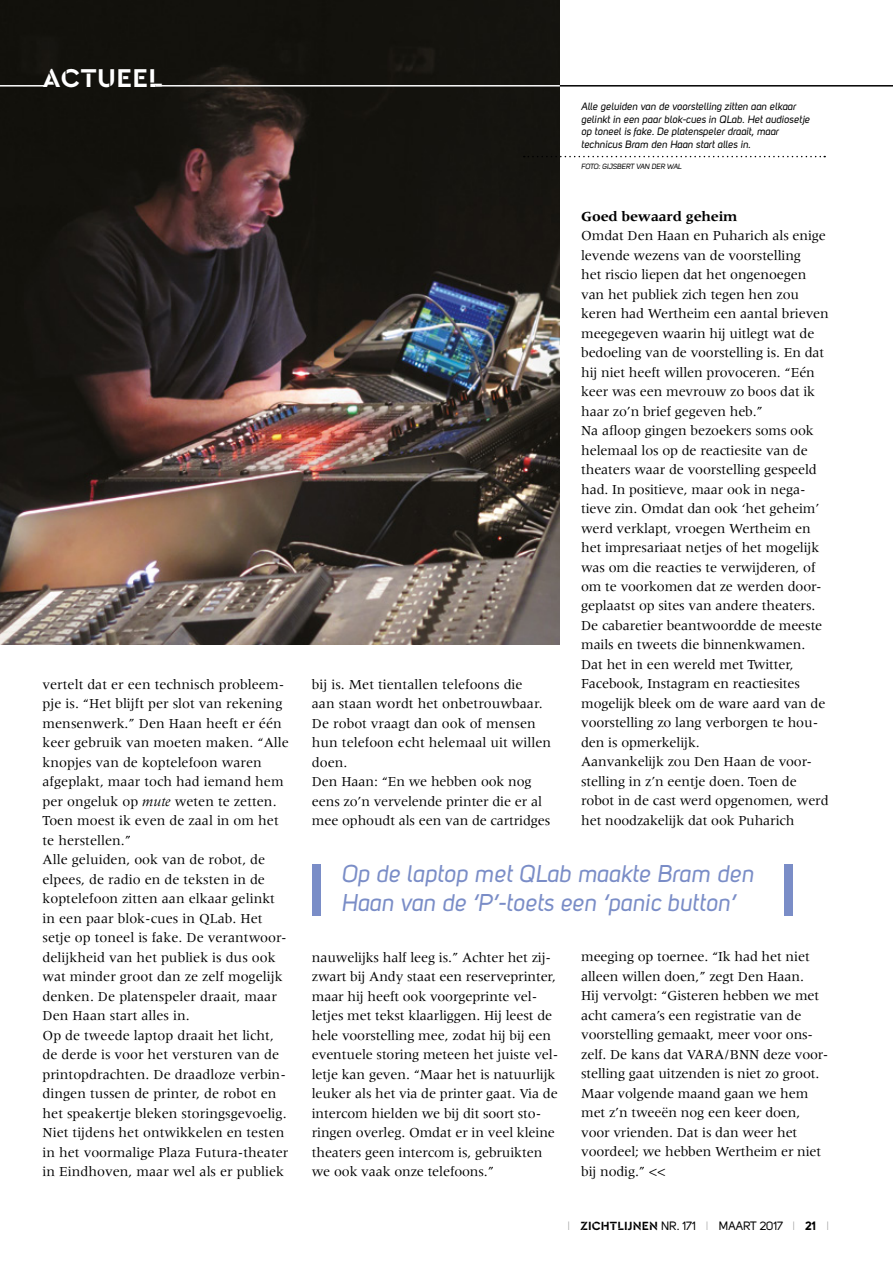
<style>
.page{position:relative;width:893px;height:1263px;background:#fff}
.page>*{position:absolute;margin:0;border:0;box-sizing:border-box;transform-origin:0 0}
.t1{font:700 27px "Cera Stencil PRO";letter-spacing:.02em;color:#fff}
.t2{font:24px/28.5px "Uni Sans Regular Italic";color:#7a8dc7}
.t3{font:14.25px/19.5px "Meridien";letter-spacing:-.01em;color:#000}
.t4{font:700 14.25px "Meridien";letter-spacing:-.01em;color:#000}
.t5{font:12px "Uni Sans Regular";letter-spacing:-.005em;color:#000}
.t6{font:10.5px/12.6px "Uni Sans Regular Italic";color:#000}
.t7{font:7.5px "Uni Sans Regular Italic";letter-spacing:-.03em;color:#000}
.s1{font-style:italic}
.s2{font-family:"Uni Sans Light";color:#878787}
.s3{font-family:"Cera Stencil PRO";font-weight:700;font-size:12.45px}
.s4{font-family:"Uni Sans Bold"}
</style>
<div class="page">
<img style="left:0;top:0;width:560px;height:644px">
<hr style="left:0;top:85px;width:46px;height:2px;background:#fff">
<hr style="left:155px;top:85px;width:738px;height:2px;background:#000">
<hr style="left:155px;top:85px;width:405px;height:2px;background:#fff">
<svg style="left:524px;top:156px;width:301px;height:1px"></svg>
<div style="left:312px;top:864px;width:8px;height:52px;background:#7a8dc7"></div>
<div style="left:784px;top:864px;width:9px;height:52px;background:#7a8dc7"></div>
<h1 class="t1" style="left:43px;top:60px;width:121px">ACTUEEL</h1>
<p class="t6" style="left:581px;top:100px;width:230px">Alle geluiden van de voorstelling zitten aan elkaar gelinkt in een paar blok-cues in QLab. Het audiosetje op toneel is fake. De platenspeler draait, maar technicus Bram den Haan start alles in.</p>
<p class="t7" style="left:581px;top:162px;width:102px">FOTO: GIJSBERT VAN DER WAL</p>
<p class="t4" style="left:581px;top:208px;width:158px">Goed bewaard geheim</p>
<p class="t3" style="left:581px;top:226px;width:249px">Omdat Den Haan en Puharich als enige levende wezens van de voorstelling<br>het riscio liepen dat het ongenoegen van het publiek zich tegen hen zou keren had Wertheim een aantal brieven meegegeven waarin hij uitlegt wat de bedoeling van de voorstelling is. En dat hij niet heeft willen provoceren. “Eén keer was een mevrouw zo boos dat ik haar zo’n brief gegeven heb.”<br>Na afloop gingen bezoekers soms ook helemaal los op de reactiesite van de theaters waar de voorstelling gespeeld had. In positieve, maar ook in nega&shy;tieve zin. Omdat dan ook ‘het geheim’ werd verklapt, vroegen Wertheim en het impresariaat netjes of het mogelijk was om die reacties te verwijderen, of om te voorkomen dat ze werden door&shy;geplaatst op sites van andere theaters.<br>De cabaretier beantwoordde de meeste mails en tweets die binnenkwamen.<br>Dat het in een wereld met Twitter, Facebook, Instagram en reactiesites mogelijk bleek om de ware aard van de voorstelling zo lang verborgen te hou&shy;den is opmerkelijk.<br>Aanvankelijk zou Den Haan de voor&shy;stelling in z’n eentje doen. Toen de robot in de cast werd opgenomen, werd het noodzakelijk dat ook Puharich</p>
<p class="t3" style="left:43px;top:674px;width:248px">vertelt dat er een technisch probleem&shy;pje is. “Het blijft per slot van rekening mensenwerk.” Den Haan heeft er één keer gebruik van moeten maken. “Alle knopjes van de koptelefoon waren afgeplakt, maar toch had iemand hem per ongeluk op <span class="s1">mute</span> weten te zetten.<br>Toen moest ik even de zaal in om het te herstellen.”<br>Alle geluiden, ook van de robot, de elpees, de radio en de teksten in de koptelefoon zitten aan elkaar gelinkt in een paar blok-cues in QLab. Het setje op toneel is fake. De verantwoor&shy;delijkheid van het publiek is dus ook wat minder groot dan ze zelf mogelijk denken. De platenspeler draait, maar Den Haan start alles in.<br>Op de tweede laptop draait het licht, de derde is voor het versturen van de printopdrachten. De draadloze verbin&shy;dingen tussen de printer, de robot en het speakertje bleken storingsgevoelig.<br>Niet tijdens het ontwikkelen en testen in het voormalige Plaza Futura-theater in Eindhoven, maar wel als er publiek</p>
<p class="t3" style="left:312px;top:674px;width:241px">bij is. Met tientallen telefoons die<br>aan staan wordt het onbetrouwbaar.<br>De robot vraagt dan ook of mensen hun telefoon echt helemaal uit willen doen.<br>Den Haan: “En we hebben ook nog eens zo’n vervelende printer die er al mee ophoudt als een van de cartridges</p>
<h2 class="t2" style="left:341px;top:860px;width:414px">Op de laptop met QLab maakte Bram den<br>Haan van de ‘P’-toets een ‘panic button’</h2>
<p class="t3" style="left:581px;top:947px;width:249px">meeging op toernee. “Ik had het niet alleen willen doen,” zegt Den Haan.<br>Hij vervolgt: “Gisteren hebben we met acht camera’s een registratie van de voorstelling gemaakt, meer voor ons&shy;zelf. De kans dat VARA/BNN deze voor&shy;stelling gaat uitzenden is niet zo groot.<br>Maar volgende maand gaan we hem met z’n tweeën nog een keer doen, voor vrienden. Dat is dan weer het voordeel; we hebben Wertheim er niet bij nodig.” &lt;&lt;</p>
<p class="t3" style="left:312px;top:947px;width:248px">nauwelijks half leeg is.” Achter het zij&shy;zwart bij Andy staat een reserveprinter, maar hij heeft ook voorgeprinte vel&shy;letjes met tekst klaarliggen. Hij leest de hele voorstelling mee, zodat hij bij een eventuele storing meteen het juiste vel&shy;letje kan geven. “Maar het is natuurlijk leuker als het via de printer gaat. Via de intercom hielden we bij dit soort sto&shy;ringen overleg. Omdat er in veel kleine theaters geen intercom is, gebruikten we ook vaak onze telefoons.”</p>
<p class="t5" style="left:567px;top:1219px;width:263px"><span class="s2">I</span> <span class="s3">ZICHTLIJNEN</span> NR. 171 <span class="s2">I</span> MAART 2017 <span class="s2">I</span> <span class="s4">21</span> <span class="s2">I</span></p>
</div>
